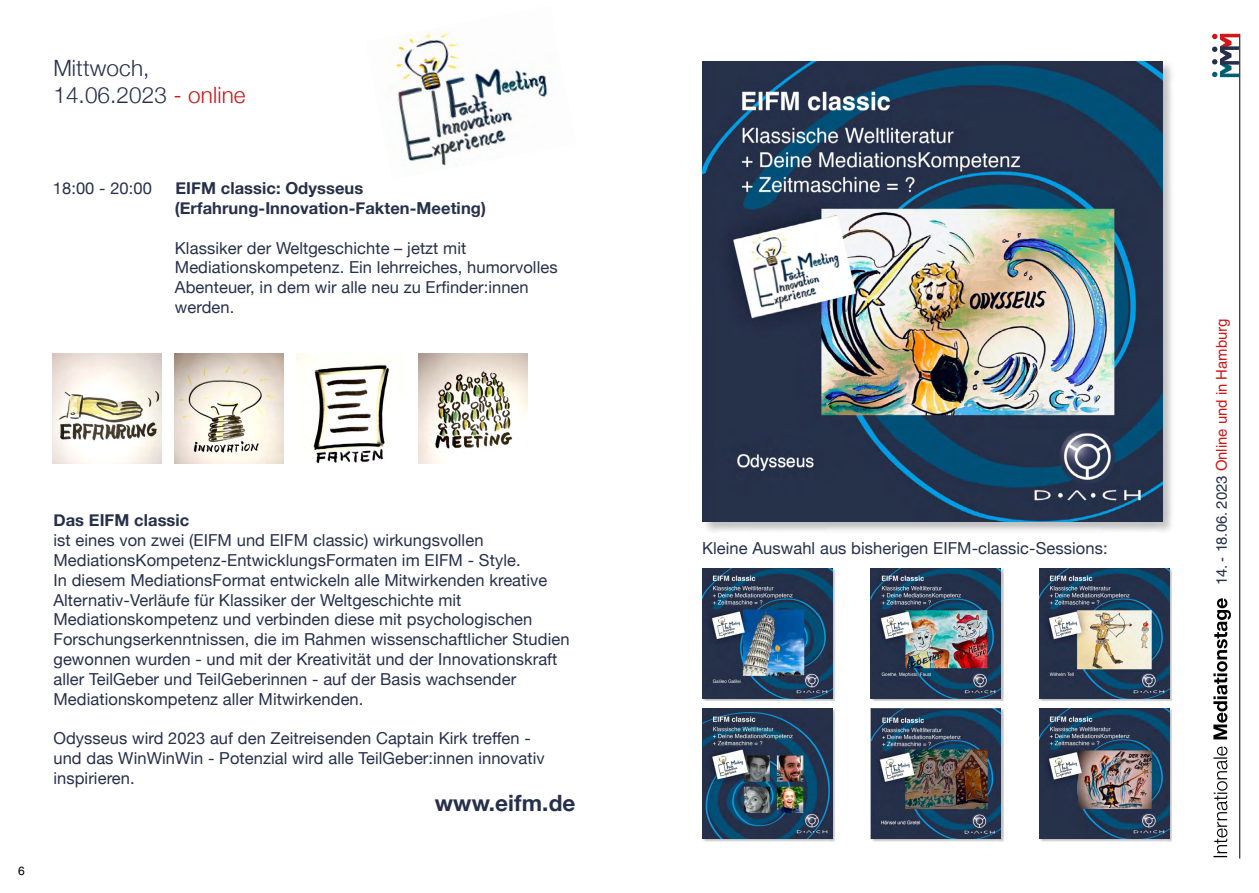
<style>
.page{position:relative;width:1259px;height:893px;background:#fff}
.page>*{position:absolute;margin:0;border:0;box-sizing:border-box;transform-origin:0 0}
.t1{font:300 22.5px/27px "Helvetica Neue";letter-spacing:.005em;color:#27304a}
.t2{font:700 22.5px "Helvetica Neue";letter-spacing:.005em;color:#27304a}
.t3{font:16.5px/19.8px "Helvetica Neue";letter-spacing:.005em;color:#27304a}
.t4{font:700 16.5px/19.8px "Helvetica Neue";letter-spacing:.005em;color:#27304a}
.t5{font:14.85px "Helvetica LT Std";color:#cd1719}
.t6{font:12px "Helvetica LT Std";color:#000}
.s1{color:#cd1719}
.s2{color:#27304a}
</style>
<div class="page">
<svg style="left:1212px;top:34px;width:27px;height:43px"></svg>
<hr style="left:1239px;top:34px;width:1px;height:824px;background:#000">
<svg style="left:1213px;top:598px;width:18px;height:259px"></svg>
<img style="left:396px;top:33px;width:152px;height:133px">
<img style="left:419px;top:354px;width:108px;height:109px">
<img style="left:53px;top:354px;width:108px;height:109px">
<img style="left:175px;top:354px;width:108px;height:109px">
<img style="left:297px;top:354px;width:92px;height:109px">
<div style="left:702px;top:62px;width:472px;height:472px;background:#000;opacity:.25"></div>
<img style="left:702px;top:62px;width:461px;height:460px">
<div style="left:871px;top:569px;width:133px;height:132px;background:#000;opacity:.25"></div>
<img style="left:871px;top:568px;width:130px;height:130px">
<div style="left:702px;top:569px;width:133px;height:132px;background:#000;opacity:.25"></div>
<img style="left:702px;top:568px;width:130px;height:130px">
<div style="left:1039px;top:569px;width:133px;height:132px;background:#000;opacity:.25"></div>
<img style="left:1039px;top:568px;width:130px;height:130px">
<div style="left:1039px;top:709px;width:133px;height:132px;background:#000;opacity:.25"></div>
<img style="left:1039px;top:709px;width:130px;height:129px">
<div style="left:871px;top:709px;width:133px;height:132px;background:#000;opacity:.25"></div>
<img style="left:871px;top:709px;width:130px;height:129px">
<div style="left:702px;top:709px;width:133px;height:132px;background:#000;opacity:.25"></div>
<img style="left:702px;top:709px;width:130px;height:129px">
<h1 class="t1" style="left:53px;top:53px;width:194px">Mittwoch,<br>14.06.2023 <span class="s1">- online</span></h1>
<p class="t3" style="left:53px;top:179px;width:101px">18:00 - 20:00</p>
<p class="t4" style="left:175px;top:179px;width:312px">EIFM classic: Odysseus (Erfahrung-Innovation-Fakten-Meeting)</p>
<p class="t3" style="left:175px;top:239px;width:384px">Klassiker der Weltgeschichte – jetzt mit Mediationskompetenz. Ein lehrreiches, humorvolles Abenteuer, in dem wir alle neu zu Erfinder:innen werden.</p>
<p class="t6" style="left:18px;top:863px;width:8px">6</p>
<p class="t4" style="left:53px;top:511px;width:137px">Das EIFM classic</p>
<p class="t3" style="left:53px;top:531px;width:517px">ist eines von zwei (EIFM und EIFM classic) wirkungsvollen MediationsKompetenz-EntwicklungsFormaten im EIFM - Style.<br>In diesem MediationsFormat entwickeln alle Mitwirkenden kreative Alternativ-Verläufe für Klassiker der Weltgeschichte mit Mediationskompetenz und verbinden diese mit psychologischen Forschungserkenntnissen, die im Rahmen wissenschaftlicher Studien gewonnen wurden - und mit der Kreativität und der Innovationskraft aller TeilGeber und TeilGeberinnen - auf der Basis wachsender Mediationskompetenz aller Mitwirkenden.</p>
<p class="t3" style="left:53px;top:729px;width:493px">Odysseus wird 2023 auf den Zeitreisenden Captain Kirk treffen - und das WinWinWin - Potenzial wird alle TeilGeber:innen innovativ inspirieren.</p>
<h1 class="t2" style="left:435px;top:785px;width:142px">www.eifm.de</h1>
<p class="t3" style="left:702px;top:539px;width:407px">Kleine Auswahl aus bisherigen EIFM-classic-Sessions:</p>
<p class="t5" style="left:1213px;top:585px;width:267px;rotate:-90deg"><span class="s2">14. - 18.06. 2023</span> Online und in Hamburg</p>
</div>
